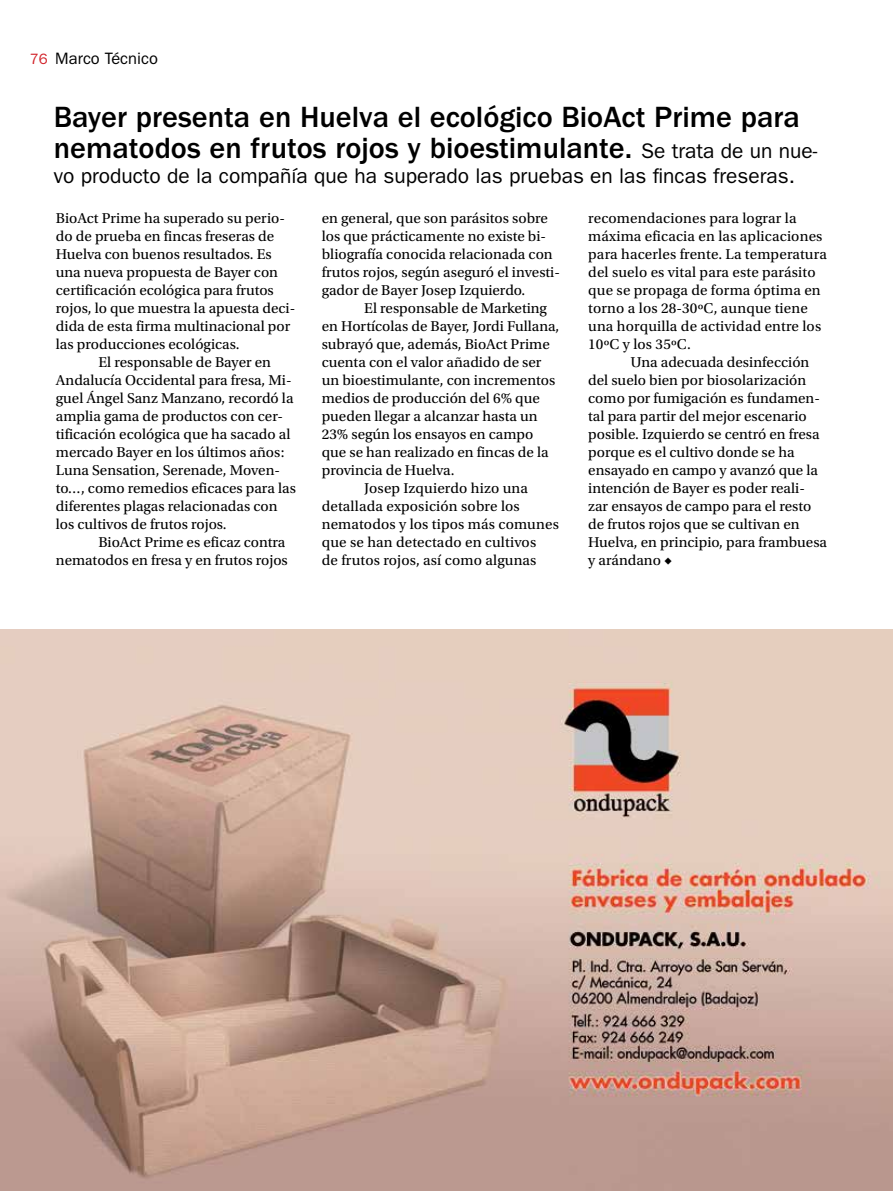
<style>
.page{position:relative;width:893px;height:1191px;background:#fff}
.page>*{position:absolute;margin:0;border:0;box-sizing:border-box;transform-origin:0 0}
.t1{font:500 30.3px/30.9px "ITC Franklin Gothic Std";color:#000}
.t2{font:21.15px "ITC Franklin Gothic Std";color:#000}
.t3{font:16.5px "ITC Franklin Gothic Std";color:#000}
.t4{font:15px/18px "Utopia Std";color:#000}
.t5{font:15px "ITC Franklin Gothic Std";color:#d2232a}
.s1{font-weight:400;font-size:21.15px}
</style>
<div class="page">
<img style="left:0;top:629px;width:893px;height:562px">
<p class="t5" style="left:30px;top:51px;width:19px">76</p>
<p class="t3" style="left:55px;top:49px;width:104px">Marco Técnico</p>
<h1 class="t1" style="left:54px;top:102px;width:765px">Bayer presenta en Huelva el ecológico BioAct Prime para nematodos en frutos rojos y bioestimulante. <span class="s1">Se trata de un nue-</span></h1>
<h2 class="t2" style="left:54px;top:164px;width:743px">vo producto de la compañía que ha superado las pruebas en las fincas freseras.</h2>
<p class="t4" style="left:322px;top:209px;width:240px">en general, que son parásitos sobre los que prácticamente no existe bi&shy;bliografía conocida relacionada con frutos rojos, según aseguró el investi&shy;gador de Bayer Josep Izquierdo.</p>
<p class="t4" style="left:364px;top:299px;width:184px">El responsable de Marketing</p>
<p class="t4" style="left:322px;top:317px;width:239px">en Hortícolas de Bayer, Jordi Fullana,</p>
<p class="t4" style="left:322px;top:335px;width:230px">subrayó que, además, BioAct Prime</p>
<p class="t4" style="left:322px;top:353px;width:221px">cuenta con el valor añadido de ser</p>
<p class="t4" style="left:322px;top:371px;width:235px">un bioestimulante, con incrementos</p>
<p class="t4" style="left:322px;top:389px;width:220px">medios de producción del 6% que</p>
<p class="t4" style="left:322px;top:407px;width:217px">pueden llegar a alcanzar hasta un</p>
<p class="t4" style="left:322px;top:425px;width:213px">23% según los ensayos en campo</p>
<p class="t4" style="left:322px;top:443px;width:228px">que se han realizado en fincas de la</p>
<p class="t4" style="left:322px;top:461px;width:134px">provincia de Huelva.</p>
<p class="t4" style="left:364px;top:479px;width:165px">Josep Izquierdo hizo una</p>
<p class="t4" style="left:322px;top:497px;width:200px">detallada exposición sobre los</p>
<p class="t4" style="left:322px;top:515px;width:239px">nematodos y los tipos más comunes</p>
<p class="t4" style="left:322px;top:533px;width:216px">que se han detectado en cultivos</p>
<p class="t4" style="left:322px;top:551px;width:216px">de frutos rojos, así como algunas</p>
<p class="t4" style="left:56px;top:209px;width:231px">BioAct Prime ha superado su perio-</p>
<p class="t4" style="left:56px;top:227px;width:220px">do de prueba en fincas freseras de</p>
<p class="t4" style="left:56px;top:245px;width:217px">Huelva con buenos resultados. Es</p>
<p class="t4" style="left:56px;top:263px;width:224px">una nueva propuesta de Bayer con</p>
<p class="t4" style="left:56px;top:281px;width:219px">certificación ecológica para frutos</p>
<p class="t4" style="left:56px;top:299px;width:241px">rojos, lo que muestra la apuesta deci-</p>
<p class="t4" style="left:56px;top:317px;width:236px">dida de esta firma multinacional por</p>
<p class="t4" style="left:56px;top:335px;width:185px">las producciones ecológicas.</p>
<p class="t4" style="left:98px;top:353px;width:174px">El responsable de Bayer en</p>
<p class="t4" style="left:56px;top:371px;width:237px">Andalucía Occidental para fresa, Mi-</p>
<p class="t4" style="left:56px;top:389px;width:239px">guel Ángel Sanz Manzano, recordó la</p>
<p class="t4" style="left:56px;top:407px;width:229px">amplia gama de productos con cer-</p>
<p class="t4" style="left:56px;top:425px;width:236px">tificación ecológica que ha sacado al</p>
<p class="t4" style="left:56px;top:443px;width:230px">mercado Bayer en los últimos años:</p>
<p class="t4" style="left:56px;top:461px;width:226px">Luna Sensation, Serenade, Moven-</p>
<p class="t4" style="left:56px;top:479px;width:241px">to…, como remedios eficaces para las</p>
<p class="t4" style="left:56px;top:497px;width:223px">diferentes plagas relacionadas con</p>
<p class="t4" style="left:56px;top:515px;width:172px">los cultivos de frutos rojos.</p>
<p class="t4" style="left:98px;top:533px;width:189px">BioAct Prime es eficaz contra</p>
<p class="t4" style="left:56px;top:551px;width:233px">nematodos en fresa y en frutos rojos</p>
<p class="t4" style="left:588px;top:209px;width:240px">recomendaciones para lograr la máxima eficacia en las aplicaciones para hacerles frente. La temperatura del suelo es vital para este parásito que se propaga de forma óptima en torno a los 28-30ºC, aunque tiene una horquilla de actividad entre los<br>10ºC y los 35ºC.</p>
<p class="t4" style="left:588px;top:353px;width:240px;text-indent:43px">Una adecuada desinfección del suelo bien por biosolarización como por fumigación es fundamen&shy;tal para partir del mejor escenario posible. Izquierdo se centró en fresa porque es el cultivo donde se ha ensayado en campo y avanzó que la intención de Bayer es poder reali&shy;zar ensayos de campo para el resto de frutos rojos que se cultivan en<br>Huelva, en principio, para frambuesa y arándano ◆</p>
</div>
